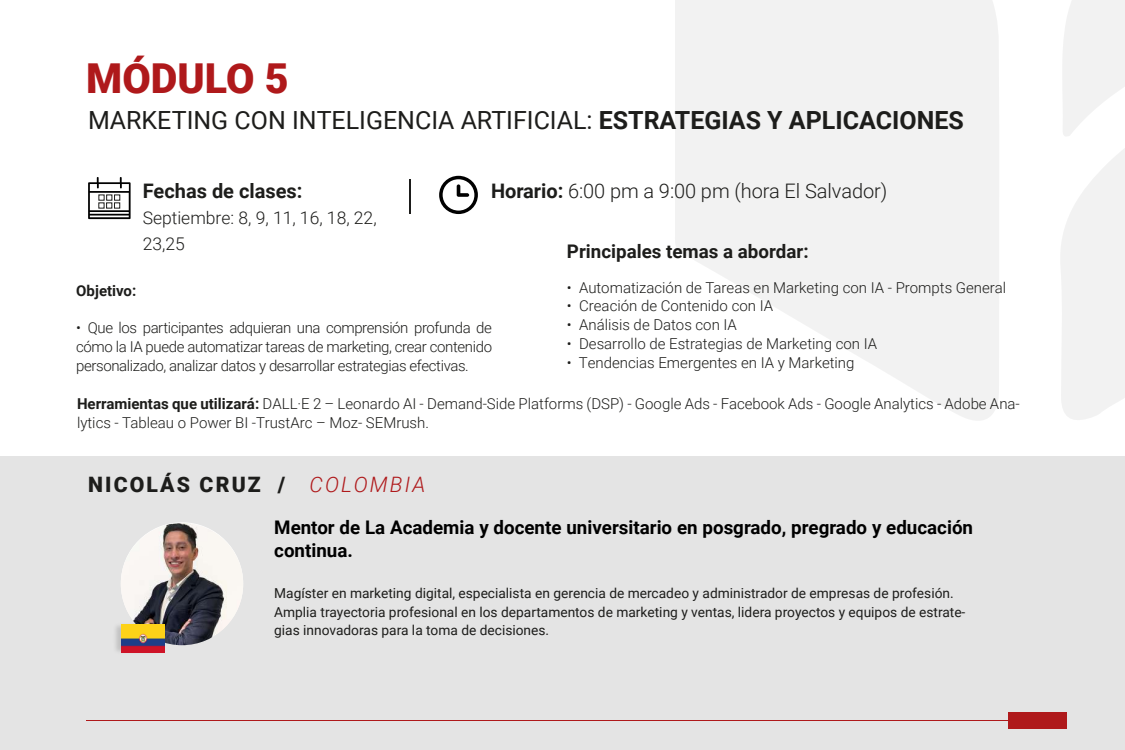
<style>
.page{position:relative;width:1125px;height:750px;background:#fff}
.page>*{position:absolute;margin:0;border:0;box-sizing:border-box;transform-origin:0 0}
.t1{font:900 41.25px "Roboto";color:#af191b}
.t2{font:25px "Roboto";color:#1d1d1b}
.t3{font:900 21.25px "Roboto";letter-spacing:.1em;color:#1d1d1b}
.t4{font:300 20px "Roboto";letter-spacing:-.005em;color:#1d1d1b}
.t5{font:700 20px "Roboto";color:#1d1d1b}
.t6{font:700 18.75px/22.5px "Roboto";color:#000}
.t7{font:700 18.75px "Roboto";color:#1d1d1b}
.t8{font:300 17.5px/26.2px "Roboto";color:#1d1d1b}
.t9{font:300 15px/18.8px "Roboto";color:#1d1d1b;text-align:justify}
.t10{font:700 15px "Roboto";color:#1d1d1b}
.t11{font:13.75px/18.8px "Roboto";color:#1d1d1b}
.s1{font-weight:700}
.s2{font-weight:300;font-style:italic;color:#af191b}
</style>
<div class="page">
<div style="left:0;top:456px;width:1125px;height:294px;background:#e4e4e4"></div>
<svg style="left:675px;top:0;width:324px;height:420px;fill:#f2f2f2"></svg>
<svg style="left:1061px;top:0;width:64px;height:420px"></svg>
<svg style="left:88px;top:177px;width:43px;height:42px"></svg>
<svg style="left:439px;top:176px;width:39px;height:38px"></svg>
<hr style="left:86px;top:720px;width:924px;height:1px;background:#af191b">
<div style="left:1009px;top:713px;width:58px;height:16px;background:#af191b"></div>
<hr style="left:410px;top:180px;width:1px;height:34px;background:#1d1d1b">
<img style="left:115px;top:592px;width:88px;height:60px">
<img style="left:121px;top:523px;width:122px;height:122px;border-radius:61px">
<img style="left:121px;top:624px;width:44px;height:29px">
<h1 class="t1" style="left:86px;top:50px;width:204px">MÓDULO 5</h1>
<h2 class="t2" style="left:88px;top:103px;width:877px">MARKETING CON INTELIGENCIA ARTIFICIAL: <span class="s1">ESTRATEGIAS Y APLICACIONES</span></h2>
<h3 class="t4" style="left:491px;top:177px;width:398px"><span class="s1">Horario:</span> 6:00 pm a 9:00 pm (hora El Salvador)</h3>
<h3 class="t5" style="left:143px;top:177px;width:161px">Fechas de clases:</h3>
<p class="t8" style="left:143px;top:204px;width:236px">Septiembre: 8, 9, 11, 16, 18, 22,<br>23,25</p>
<p class="t7" style="left:567px;top:238px;width:243px">Principales temas a abordar:</p>
<p class="t9" style="left:567px;top:277px;width:441px">• Automatización de Tareas en Marketing con IA - Prompts General</p>
<p class="t9" style="left:567px;top:296px;width:208px">• Creación de Contenido con IA</p>
<p class="t9" style="left:567px;top:315px;width:171px">• Análisis de Datos con IA</p>
<p class="t9" style="left:567px;top:334px;width:312px">• Desarrollo de Estrategias de Marketing con IA</p>
<p class="t9" style="left:567px;top:352px;width:289px">• Tendencias Emergentes en IA y Marketing</p>
<p class="t9" style="left:77px;top:394px;width:944px"><span class="s1">Herramientas que utilizará:</span> DALL·E 2 – Leonardo AI - Demand-Side Platforms (DSP) - Google Ads - Facebook Ads - Google Analytics - Adobe Ana&shy;lytics - Tableau o Power BI -TrustArc – Moz- SEMrush.</p>
<p class="t10" style="left:76px;top:280px;width:62px">Objetivo:</p>
<p class="t9" style="left:76px;top:318px;width:417px">• Que los participantes adquieran una comprensión profunda de cómo la IA puede automatizar tareas de marketing, crear contenido personalizado, analizar datos y desarrollar estrategias efectivas.</p>
<h3 class="t3" style="left:88px;top:469px;width:339px">NICOLÁS CRUZ / <span class="s2">COLOMBIA</span></h3>
<p class="t6" style="left:274px;top:515px;width:700px">Mentor de La Academia y docente universitario en posgrado, pregrado y educación continua.</p>
<p class="t11" style="left:274px;top:583px;width:693px">Magíster en marketing digital, especialista en gerencia de mercadeo y administrador de empresas de profesión.<br>Amplia trayectoria profesional en los departamentos de marketing y ventas, lidera proyectos y equipos de estrate&shy;gias innovadoras para la toma de decisiones.</p>
</div>
